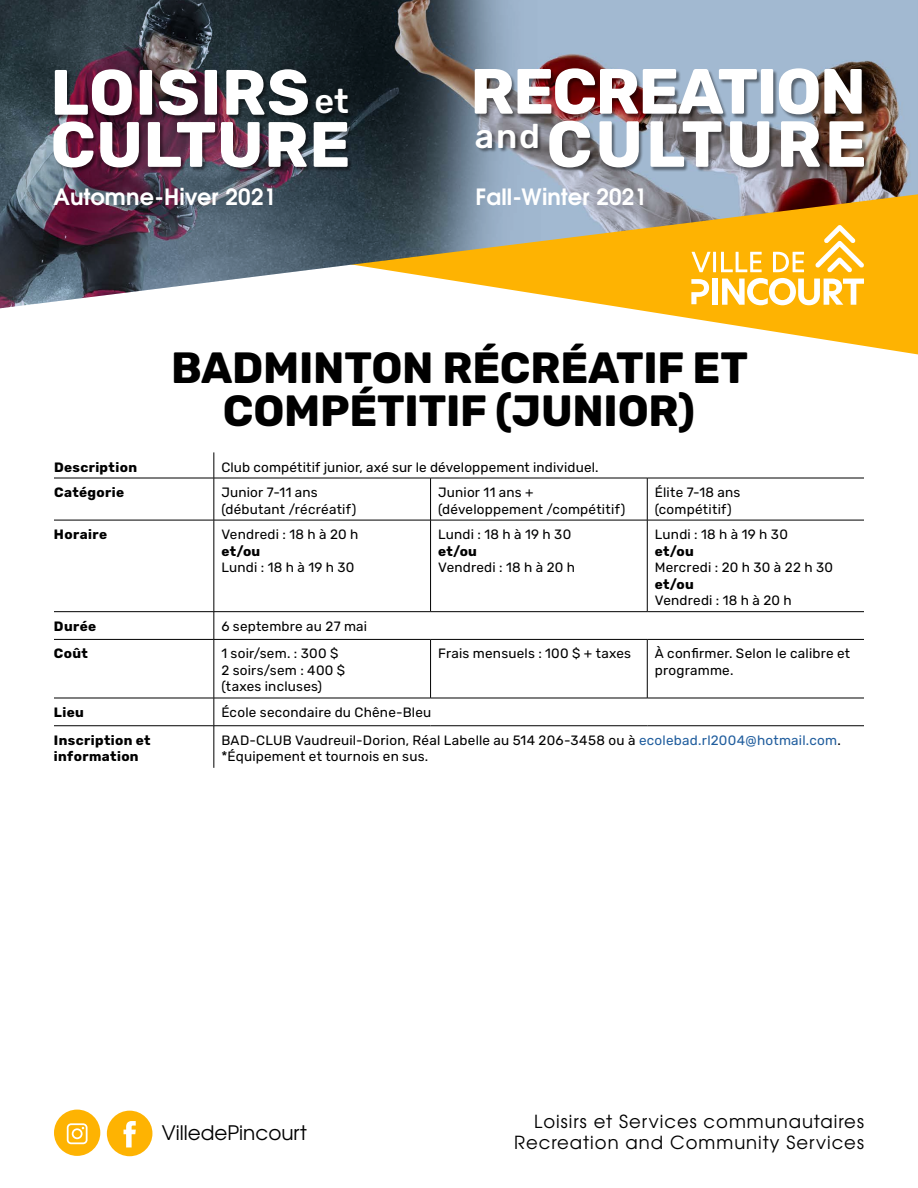
<style>
.page{position:relative;width:918px;height:1188px;background:#fff}
.page>*{position:absolute;margin:0;border:0;box-sizing:border-box;transform-origin:0 0}
.t1{font:700 64.95px "Rubik";letter-spacing:.05em;color:#fff}
.t2{font:700 63.9px/52.1px "Rubik";color:#fff}
.t3{font:700 63.9px "Rubik";letter-spacing:-.025em;color:#fff}
.t4{font:700 43.5px/43.5px "Rubik";letter-spacing:-.005em;color:#000;text-align:center}
.t5{font:500 34.05px "Rubik";color:#fff}
.t6{font:700 22.35px "Te X Gyre Adventor";letter-spacing:.01em;color:#fff}
.t7{font:19.95px "Te X Gyre Adventor";color:#000}
.t8{font:18px/21.6px "Te X Gyre Adventor";letter-spacing:.055em;color:#000;text-align:right}
.t9{font:13.5px/16.5px "Rubik";letter-spacing:.015em;color:#000}
.t10{font:700 13.5px/16.5px "Rubik";letter-spacing:.03em;color:#000}
.s1{color:#215e9e}
</style>
<div class="page">
<svg style="left:214px;top:452px;width:1px;height:26px"></svg>
<svg style="left:214px;top:699px;width:1px;height:26px"></svg>
<hr style="left:214px;top:726px;width:1px;height:42px;background:#000">
<hr style="left:54px;top:478px;width:160px;height:1px;background:#000">
<hr style="left:214px;top:478px;width:217px;height:1px;background:#000">
<hr style="left:431px;top:478px;width:216px;height:1px;background:#000">
<hr style="left:647px;top:478px;width:217px;height:1px;background:#000">
<hr style="left:54px;top:520px;width:160px;height:1px;background:#000">
<hr style="left:214px;top:520px;width:217px;height:1px;background:#000">
<hr style="left:431px;top:520px;width:216px;height:1px;background:#000">
<hr style="left:647px;top:520px;width:217px;height:1px;background:#000">
<hr style="left:54px;top:611px;width:160px;height:1px;background:#000">
<hr style="left:214px;top:611px;width:217px;height:1px;background:#000">
<hr style="left:431px;top:611px;width:216px;height:1px;background:#000">
<hr style="left:647px;top:611px;width:217px;height:1px;background:#000">
<hr style="left:54px;top:639px;width:160px;height:1px;background:#000">
<hr style="left:214px;top:639px;width:217px;height:1px;background:#000">
<hr style="left:431px;top:639px;width:216px;height:1px;background:#000">
<hr style="left:647px;top:639px;width:217px;height:1px;background:#000">
<hr style="left:54px;top:698px;width:160px;height:1px;background:#000">
<hr style="left:214px;top:698px;width:217px;height:1px;background:#000">
<hr style="left:431px;top:698px;width:216px;height:1px;background:#000">
<hr style="left:647px;top:698px;width:217px;height:1px;background:#000">
<hr style="left:54px;top:725px;width:160px;height:1px;background:#000">
<hr style="left:214px;top:725px;width:217px;height:1px;background:#000">
<hr style="left:431px;top:725px;width:216px;height:1px;background:#000">
<hr style="left:647px;top:725px;width:217px;height:1px;background:#000">
<hr style="left:214px;top:478px;width:1px;height:42px;background:#000">
<hr style="left:430px;top:478px;width:1px;height:42px;background:#000">
<hr style="left:647px;top:478px;width:1px;height:42px;background:#000">
<hr style="left:214px;top:520px;width:1px;height:91px;background:#000">
<hr style="left:430px;top:520px;width:1px;height:91px;background:#000">
<hr style="left:647px;top:520px;width:1px;height:91px;background:#000">
<svg style="left:214px;top:612px;width:1px;height:27px"></svg>
<hr style="left:214px;top:640px;width:1px;height:58px;background:#000">
<hr style="left:430px;top:640px;width:1px;height:58px;background:#000">
<hr style="left:647px;top:640px;width:1px;height:58px;background:#000">
<svg style="left:638px;top:310px;width:280px;height:44px"></svg>
<svg style="left:0;top:0;width:918px;height:310px;background:#7f7d71"></svg>
<div style="left:56px;top:70px;width:257px;height:50px;background:#000;opacity:.45"></div>
<div style="left:54px;top:122px;width:299px;height:50px;background:#000;opacity:.45"></div>
<div style="left:316px;top:89px;width:37px;height:30px;background:#10191e"></div>
<svg style="left:107px;top:1111px;width:45px;height:45px"></svg>
<svg style="left:54px;top:1110px;width:46px;height:46px"></svg>
<div style="left:475px;top:69px;width:392px;height:50px;background:#000;opacity:.45"></div>
<div style="left:550px;top:121px;width:320px;height:51px;background:#000;opacity:.45"></div>
<div style="left:477px;top:124px;width:66px;height:29px;background:#000;opacity:.45"></div>
<svg style="left:691px;top:225px;width:173px;height:80px"></svg>
<h2 class="t2" style="left:50px;top:68px;width:301px">LOISIRS<br>CULTURE</h2>
<h3 class="t5" style="left:314px;top:82px;width:36px">et</h3>
<h2 class="t3" style="left:470px;top:54px;width:397px">RECREATION</h2>
<h1 class="t1" style="left:475px;top:106px;width:393px"><sup>and</sup>CULTURE</h1>
<h3 class="t6" style="left:54px;top:178px;width:224px">Automne-Hiver 2021</h3>
<h3 class="t6" style="left:476px;top:178px;width:173px">Fall-Winter 2021</h3>
<h3 class="t4" style="left:171px;top:347px;width:578px">BADMINTON RÉCRÉATIF ET<br>COMPÉTITIF (JUNIOR)</h3>
<p class="t10" style="left:54px;top:459px;width:85px">Description</p>
<p class="t9" style="left:221px;top:459px;width:379px">Club compétitif junior, axé sur le développement individuel.</p>
<p class="t10" style="left:54px;top:485px;width:72px">Catégorie</p>
<p class="t9" style="left:221px;top:485px;width:137px">Junior 7-11 ans (débutant /récréatif)</p>
<p class="t9" style="left:438px;top:485px;width:189px">Junior 11 ans + (développement /compétitif)</p>
<p class="t9" style="left:655px;top:485px;width:87px">Élite 7-18 ans (compétitif)</p>
<p class="t10" style="left:54px;top:527px;width:55px">Horaire</p>
<p class="t9" style="left:221px;top:527px;width:138px">Vendredi : 18 h à 20 h</p>
<p class="t10" style="left:221px;top:543px;width:40px">et/ou</p>
<p class="t9" style="left:221px;top:560px;width:135px">Lundi : 18 h à 19 h 30</p>
<p class="t9" style="left:438px;top:527px;width:135px">Lundi : 18 h à 19 h 30</p>
<p class="t10" style="left:438px;top:543px;width:40px">et/ou</p>
<p class="t9" style="left:438px;top:560px;width:138px">Vendredi : 18 h à 20 h</p>
<p class="t9" style="left:655px;top:527px;width:135px">Lundi : 18 h à 19 h 30</p>
<p class="t10" style="left:655px;top:543px;width:40px">et/ou</p>
<p class="t9" style="left:655px;top:560px;width:180px">Mercredi : 20 h 30 à 22 h 30</p>
<p class="t10" style="left:655px;top:576px;width:40px">et/ou</p>
<p class="t9" style="left:655px;top:593px;width:138px">Vendredi : 18 h à 20 h</p>
<p class="t10" style="left:54px;top:618px;width:44px">Durée</p>
<p class="t9" style="left:221px;top:618px;width:147px">6 septembre au 27 mai</p>
<p class="t10" style="left:54px;top:646px;width:36px">Coût</p>
<p class="t9" style="left:221px;top:646px;width:125px">1 soir/sem. : 300 $<br>2 soirs/sem : 400 $ (taxes incluses)</p>
<p class="t9" style="left:438px;top:646px;width:195px">Frais mensuels : 100 $ + taxes</p>
<p class="t9" style="left:655px;top:646px;width:197px">À confirmer. Selon le calibre et programme.</p>
<p class="t10" style="left:54px;top:705px;width:31px">Lieu</p>
<p class="t9" style="left:221px;top:704px;width:212px">École secondaire du Chêne-Bleu</p>
<p class="t10" style="left:54px;top:732px;width:98px">Inscription et information</p>
<p class="t9" style="left:221px;top:732px;width:621px">BAD-CLUB Vaudreuil-Dorion, Réal Labelle au 514 206-3458 ou à <span class="s1">ecolebad.rl2004@hotmail.com</span>. *Équipement et tournois en sus.</p>
<h3 class="t7" style="left:162px;top:1116px;width:147px">VilledePincourt</h3>
<h3 class="t8" style="left:514px;top:1109px;width:351px">Loisirs et Services communautaires<br>Recreation and Community Services</h3>
</div>
